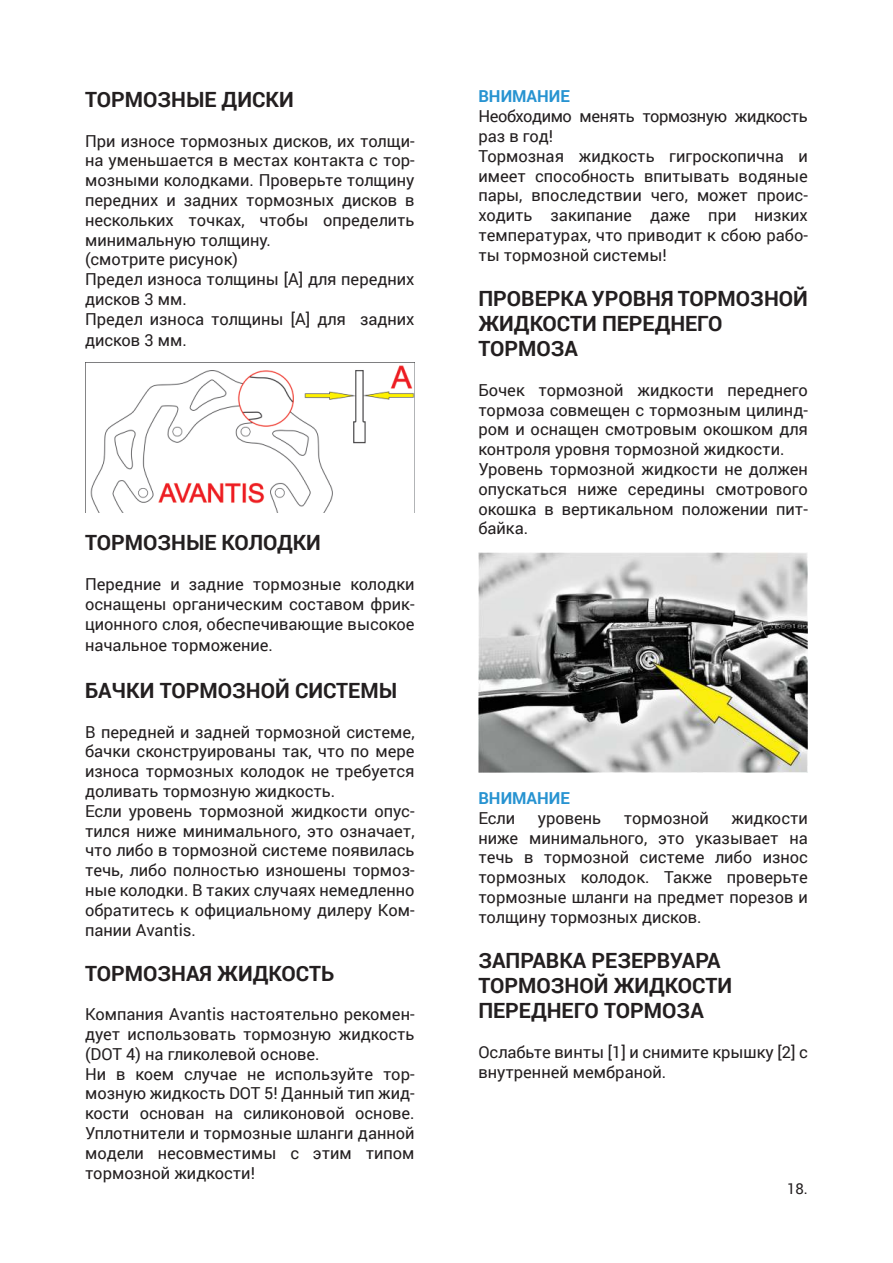
<style>
.page{position:relative;width:893px;height:1263px;background:#fff}
.page>*{position:absolute;margin:0;border:0;box-sizing:border-box;transform-origin:0 0}
.t1{font:700 21px/25.2px "Roboto";color:#231f20}
.t2{font:16.5px/19.8px "Roboto";color:#231f20}
.t3{font:700 16.5px "Roboto";color:#2793d1}
.t4{font:15px "Roboto";color:#231f20}
</style>
<div class="page">
<img style="left:85px;top:363px;width:330px;height:150px">
<img style="left:478px;top:553px;width:330px;height:220px">
<p class="t1" style="left:85px;top:87px;width:210px">ТОРМОЗНЫЕ ДИСКИ</p>
<p class="t2" style="left:85px;top:131px;width:331px">При износе тормозных дисков, их толщи&shy;на уменьшается в местах контакта с тор&shy;мозными колодками. Проверьте толщину передних и задних тормозных дисков в нескольких точках, чтобы определить минимальную толщину.<br>(смотрите рисунок)<br>Предел износа толщины [A] для передних дисков 3 мм.<br>Предел износа толщины [A] для задних</p>
<p class="t2" style="left:85px;top:331px;width:103px">дисков 3 мм.</p>
<p class="t1" style="left:85px;top:530px;width:237px">ТОРМОЗНЫЕ КОЛОДКИ</p>
<p class="t2" style="left:85px;top:574px;width:331px;text-align:justify">Передние и задние тормозные колодки оснащены органическим составом фрик&shy;ционного слоя, обеспечивающие высокое</p>
<p class="t2" style="left:85px;top:635px;width:189px">начальное торможение.</p>
<p class="t1" style="left:85px;top:678px;width:313px">БАЧКИ ТОРМОЗНОЙ СИСТЕМЫ</p>
<p class="t2" style="left:85px;top:722px;width:331px">В передней и задней тормозной системе, бачки сконструированы так, что по мере износа тормозных колодок не требуется доливать тормозную жидкость.<br>Если уровень тормозной жидкости опус&shy;тился ниже минимального, это означает, что либо в тормозной системе появилась течь, либо полностью изношены тормоз&shy;ные колодки. В таких случаях немедленно обратитесь к официальному дилеру Ком&shy;пании Avantis.</p>
<p class="t1" style="left:85px;top:960px;width:251px">ТОРМОЗНАЯ ЖИДКОСТЬ</p>
<p class="t2" style="left:85px;top:1004px;width:331px">Компания Avantis настоятельно рекомен&shy;дует использовать тормозную жидкость (DOT 4) на гликолевой основе.<br>Ни в коем случае не используйте тор&shy;мозную жидкость DOT 5! Данный тип жид&shy;кости основан на силиконовой основе.<br>Уплотнители и тормозные шланги данной модели несовместимы с этим типом тормозной жидкости!</p>
<p class="t3" style="left:478px;top:87px;width:93px">ВНИМАНИЕ</p>
<p class="t2" style="left:478px;top:106px;width:331px">Необходимо менять тормозную жидкость раз в год!<br>Тормозная жидкость гигроскопична и имеет способность впитывать водяные пары, впоследствии чего, может проис&shy;ходить закипание даже при низких температурах, что приводит к сбою рабо&shy;ты тормозной системы!</p>
<p class="t1" style="left:478px;top:286px;width:331px">ПРОВЕРКА УРОВНЯ ТОРМОЗНОЙ<br>ЖИДКОСТИ ПЕРЕДНЕГО<br>ТОРМОЗА</p>
<p class="t2" style="left:478px;top:380px;width:331px">Бочек тормозной жидкости переднего тормоза совмещен с тормозным цилинд&shy;ром и оснащен смотровым окошком для контроля уровня тормозной жидкости.<br>Уровень тормозной жидкости не должен опускаться ниже середины смотрового окошка в вертикальном положении пит&shy;байка.</p>
<p class="t3" style="left:478px;top:788px;width:93px">ВНИМАНИЕ</p>
<p class="t2" style="left:478px;top:808px;width:38px">Если</p>
<p class="t2" style="left:538px;top:808px;width:65px">уровень</p>
<p class="t2" style="left:624px;top:808px;width:87px">тормозной</p>
<p class="t2" style="left:478px;top:808px;width:331px;text-align:justify;text-indent:253px">жидкости ниже минимального, это указывает на течь в тормозной системе либо износ тормозных колодок. Также проверьте тормозные шланги на предмет порезов и толщину тормозных дисков.</p>
<p class="t1" style="left:478px;top:948px;width:255px">ЗАПРАВКА РЕЗЕРВУАРА<br>ТОРМОЗНОЙ ЖИДКОСТИ<br>ПЕРЕДНЕГО ТОРМОЗА</p>
<p class="t2" style="left:478px;top:1042px;width:331px">Ослабьте винты [1] и снимите крышку [2] с внутренней мембраной.</p>
<p class="t4" style="left:787px;top:1179px;width:22px">18.</p>
</div>
